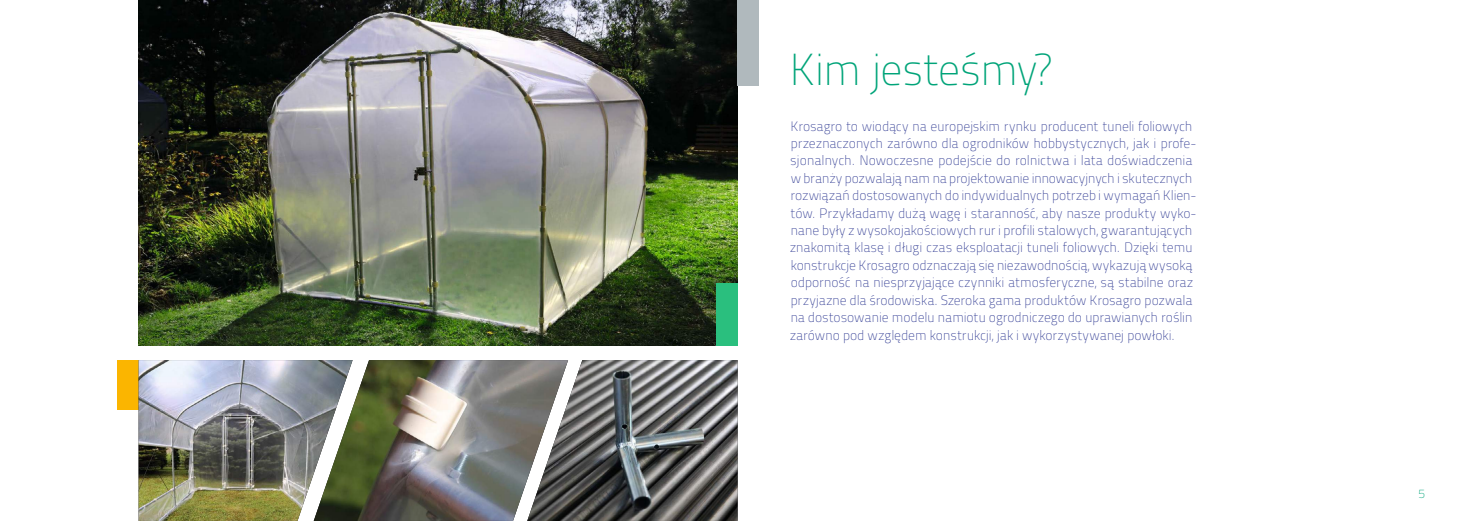
<style>
.page{position:relative;width:1474px;height:521px;background:#fff}
.page>*{position:absolute;margin:0;border:0;box-sizing:border-box;transform-origin:0 0}
.t1{font:44.71px "Titillium Maps 26 L 1 wt";letter-spacing:-.025em;color:#00a479}
.t2{font:13.65px/17.4px "Titillium Maps 26 L 1 wt";letter-spacing:-.015em;color:#2c3791}
.t3{font:12.42px "Titillium Maps 26 L 1 wt";color:#00a479}
</style>
<div class="page">
<img style="left:139px;top:0;width:598px;height:345px">
<div style="left:117px;top:360px;width:22px;height:50px;background:#fbb500"></div>
<div style="left:716px;top:283px;width:21px;height:62px;background:#2abf7e"></div>
<img style="left:139px;top:360px;width:175px;height:161px">
<img style="left:568px;top:360px;width:169px;height:161px">
<img style="left:314px;top:360px;width:254px;height:161px">
<div style="left:737px;top:0;width:22px;height:86px;background:#b0b9bd"></div>
<h1 class="t1" style="left:789px;top:38px;width:264px">Kim jesteśmy?</h1>
<p class="t2" style="left:789px;top:117px;width:408px">Krosagro to wiodący na europejskim rynku producent tuneli foliowych przeznaczonych zarówno dla ogrodników hobbystycznych, jak i profe&shy;sjonalnych. Nowoczesne podejście do rolnictwa i lata doświadczenia w branży pozwalają nam na projektowanie innowacyjnych i skutecznych rozwiązań dostosowanych do indywidualnych potrzeb i wymagań Klien&shy;tów. Przykładamy dużą wagę i staranność, aby nasze produkty wyko&shy;nane były z wysokojakościowych rur i profili stalowych, gwarantujących znakomitą klasę i długi czas eksploatacji tuneli foliowych. Dzięki temu konstrukcje Krosagro odznaczają się niezawodnością, wykazują wysoką odporność na niesprzyjające czynniki atmosferyczne, są stabilne oraz przyjazne dla środowiska. Szeroka gama produktów Krosagro pozwala na dostosowanie modelu namiotu ogrodniczego do uprawianych roślin zarówno pod względem konstrukcji, jak i wykorzystywanej powłoki.</p>
<p class="t3" style="left:1418px;top:485px;width:8px">5</p>
</div>
